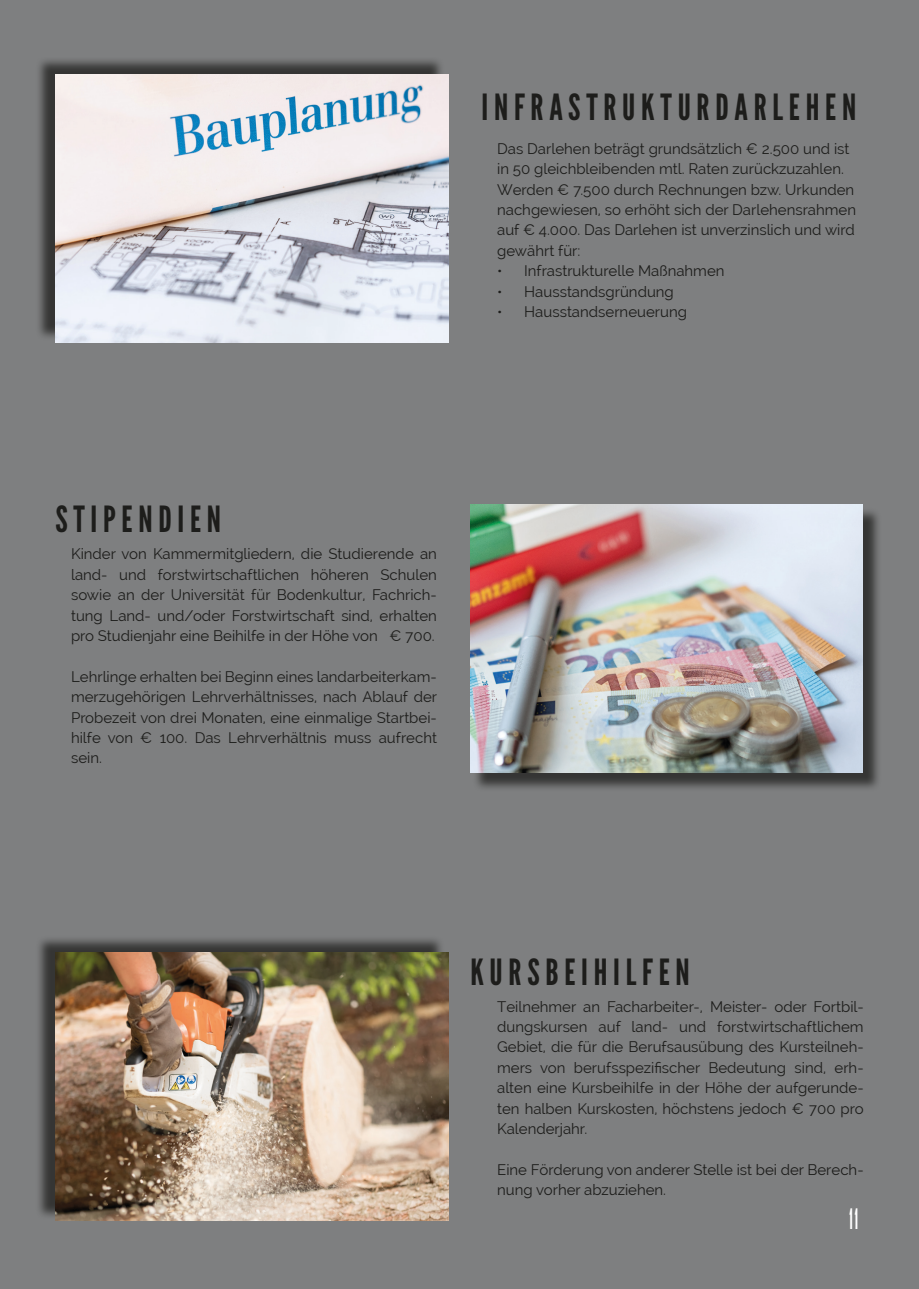
<style>
.page{position:relative;width:919px;height:1289px;background:#fff}
.page>*{position:absolute;margin:0;border:0;box-sizing:border-box;transform-origin:0 0}
.Titel_Überschrift{font:36px "League Gothic";letter-spacing:.16em;color:#1d1d1b}
.t1{font:27px "Agency FB";color:#fff}
.Aufzählungspunkte{font:15px/20.4px "Raleway";color:#1d1d1b;text-align:justify}
.Textkörper{font:15px/20.4px "Raleway";color:#1d1d1b;text-align:justify}
</style>
<div class="page">
<div style="left:0;top:0;width:13px;height:1288px;background:#7e7f80"></div>
<div style="left:13px;top:0;width:905px;height:1288px;background:#7e7f80"></div>
<div style="left:36px;top:57px;width:408px;height:284px;background:#1d1d1b;opacity:.75"></div>
<img style="left:55px;top:74px;width:393px;height:268px">
<div style="left:472px;top:507px;width:409px;height:285px;background:#1d1d1b;opacity:.75"></div>
<img style="left:470px;top:505px;width:392px;height:268px">
<div style="left:36px;top:935px;width:408px;height:284px;background:#1d1d1b;opacity:.75"></div>
<img style="left:55px;top:952px;width:393px;height:268px">
<p class="Titel_Überschrift" style="left:481px;top:86px;width:376px">INFRASTRUKTURDARLEHEN</p>
<p class="Aufzählungspunkte" style="left:497px;top:138px;width:360px;text-align:left">Das Darlehen beträgt grundsätzlich € 2.500 und ist in 50 gleichbleibenden mtl. Raten zurückzuzahlen.<br>Werden € 7.500 durch Rechnungen bzw. Urkunden nachgewiesen, so erhöht sich der Darlehensrahmen auf € 4.000. Das Darlehen ist unverzinslich und wird gewährt für:</p>
<p class="Textkörper" style="left:497px;top:261px;width:229px">• Infrastrukturelle Maßnahmen</p>
<p class="Textkörper" style="left:497px;top:281px;width:178px">• Hausstandsgründung</p>
<p class="Textkörper" style="left:497px;top:301px;width:191px">• Hausstandserneuerung</p>
<p class="Titel_Überschrift" style="left:55px;top:497px;width:167px">STIPENDIEN</p>
<p class="Aufzählungspunkte" style="left:71px;top:543px;width:367px">Kinder von Kammermitgliedern, die Studierende an land- und forstwirtschaftlichen höheren Schulen sowie an der Universität für Bodenkultur, Fachrich&shy;tung Land- und/oder Forstwirtschaft sind, erhalten pro Studienjahr eine Beihilfe in der Höhe von € 700.</p>
<p class="Aufzählungspunkte" style="left:71px;top:666px;width:367px">Lehrlinge erhalten bei Beginn eines landarbeiterkam&shy;merzugehörigen Lehrverhältnisses, nach Ablauf der Probezeit von drei Monaten, eine einmalige Startbei&shy;hilfe von € 100. Das Lehrverhältnis muss aufrecht sein.</p>
<p class="Titel_Überschrift" style="left:470px;top:950px;width:221px">KURSBEIHILFEN</p>
<p class="Textkörper" style="left:497px;top:995px;width:368px">Teilnehmer an Facharbeiter-, Meister- oder Fortbil&shy;dungskursen auf land- und forstwirtschaftlichem Gebiet, die für die Berufsausübung des Kursteilneh&shy;mers von berufsspezifischer Bedeutung sind, erh&shy;alten eine Kursbeihilfe in der Höhe der aufgerunde&shy;ten halben Kurskosten, höchstens jedoch € 700 pro Kalenderjahr.</p>
<p class="Textkörper" style="left:497px;top:1159px;width:368px">Eine Förderung von anderer Stelle ist bei der Berech&shy;nung vorher abzuziehen.</p>
<p class="t1" style="left:848px;top:1202px;width:12px">11</p>
</div>
